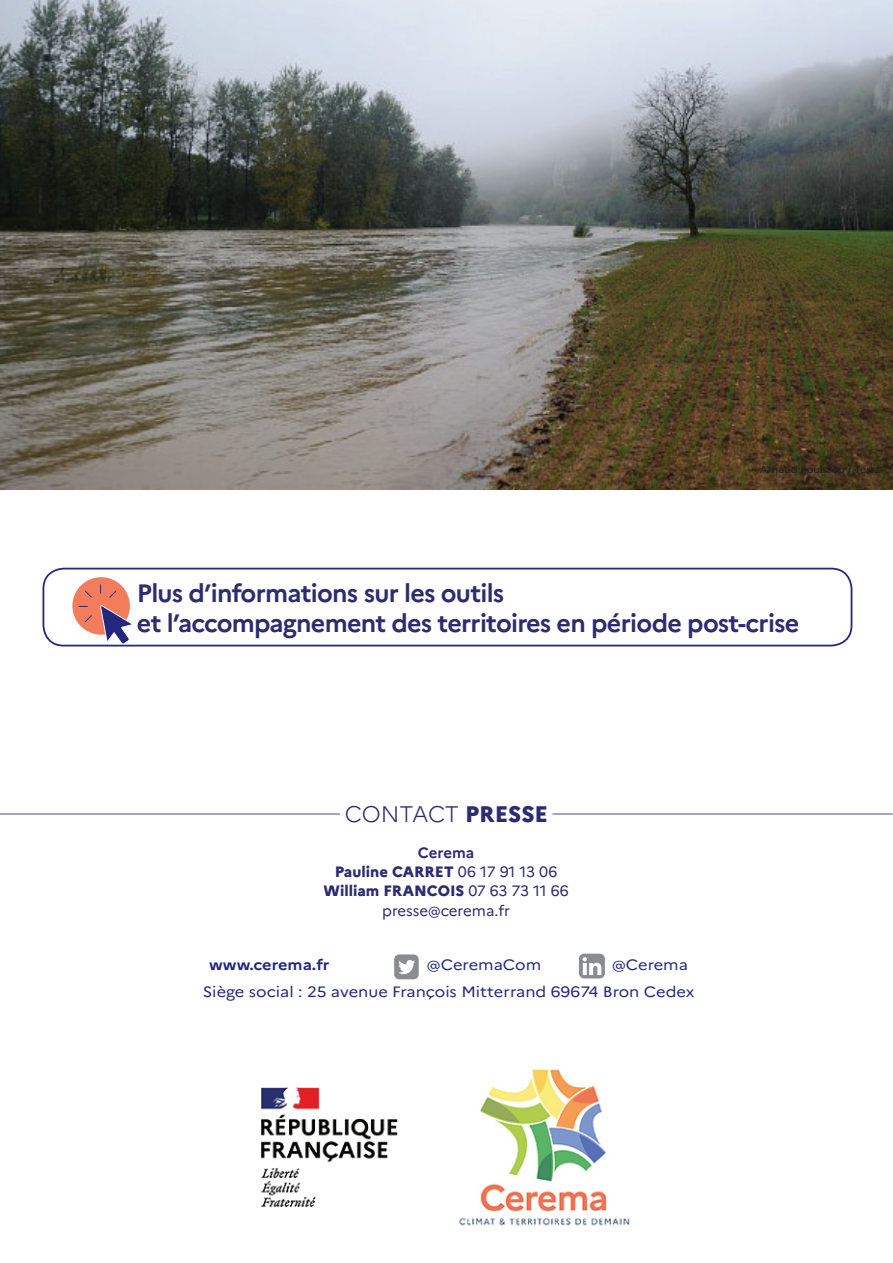
<style>
.page{position:relative;width:893px;height:1263px;background:#fff}
.page>*{position:absolute;margin:0;border:0;box-sizing:border-box;transform-origin:0 0}
.t1{font:700 25.05px/30.2px "Marianne";letter-spacing:-.03em;color:#2d2b72}
.t2{font:300 22.5px "Marianne";letter-spacing:-.02em;color:#2d2b72}
.t3{font:15px/27px "Marianne";color:#23287e;scale:1.09 1}
.t4{font:800 15px "Marianne";color:#2d2b72}
.t5{font:15px "Marianne";letter-spacing:-.005em;color:#2d2b72}
.t6{font:700 15px "Marianne";color:#23287e;scale:1.09 1}
.t7{font:700 15px "Marianne";color:#2d2b72}
.t8{font:10.5px "Marianne";color:#231f20}
.s1{font-weight:800}
.s2{font-weight:400}
</style>
<div class="page">
<hr style="left:0;top:814px;width:340px;height:1px;background:#464d7a">
<hr style="left:552px;top:814px;width:341px;height:1px;background:#464d7a">
<div style="left:394px;top:954px;width:25px;height:25px;background:#8a8c8f;border-radius:5px"></div>
<svg style="left:398px;top:960px;width:17px;height:14px"></svg>
<div style="left:579px;top:954px;width:26px;height:24px;background:#8a8c8f;border-radius:5px"></div>
<svg style="left:582px;top:957px;width:19px;height:18px"></svg>
<img style="left:0;top:0;width:893px;height:489px">
<img style="left:261px;top:1069px;width:369px;height:157px">
<div style="left:72px;top:577px;width:58px;height:58px;background:#f37c5d;border-radius:50%"></div>
<svg style="left:100px;top:605px;width:32px;height:38px"></svg>
<svg style="left:109px;top:590px;width:7px;height:7px"></svg>
<svg style="left:85px;top:615px;width:7px;height:7px"></svg>
<svg style="left:85px;top:590px;width:7px;height:7px"></svg>
<div style="left:43px;top:568px;width:809px;height:78px;border:2px solid #23287e;border-radius:20px"></div>
<p class="t8" style="left:760px;top:462px;width:122px">Arnaud Bouissou / Terra</p>
<p class="t1" style="left:137px;top:578px;width:664px">Plus d’informations sur les outils<br>et l’accompagnement des territoires en période post-crise</p>
<p class="t2" style="left:345px;top:800px;width:135px">CONTACT <span class="s1">PRESSE</span></p>
<p class="t7" style="left:418px;top:843px;width:58px">Cerema</p>
<p class="t4" style="left:335px;top:862px;width:80px">Pauline CARRET</p>
<p class="t5" style="left:458px;top:862px;width:101px">06 17 91 13 06</p>
<p class="t4" style="left:324px;top:882px;width:247px">William Francois <span class="s2">07 63 73 11 66</span></p>
<p class="t5" style="left:382px;top:901px;width:129px">presse@cerema.fr</p>
<p class="t6" style="left:209px;top:956px;width:112px">www.cerema.fr</p>
<p class="t3" style="left:427px;top:951px;width:106px">@CeremaCom</p>
<p class="t3" style="left:203px;top:951px;width:453px;text-indent:409px">@Cerema<br>Siège social : 25 avenue François Mitterrand 69674 Bron Cedex</p>
</div>
